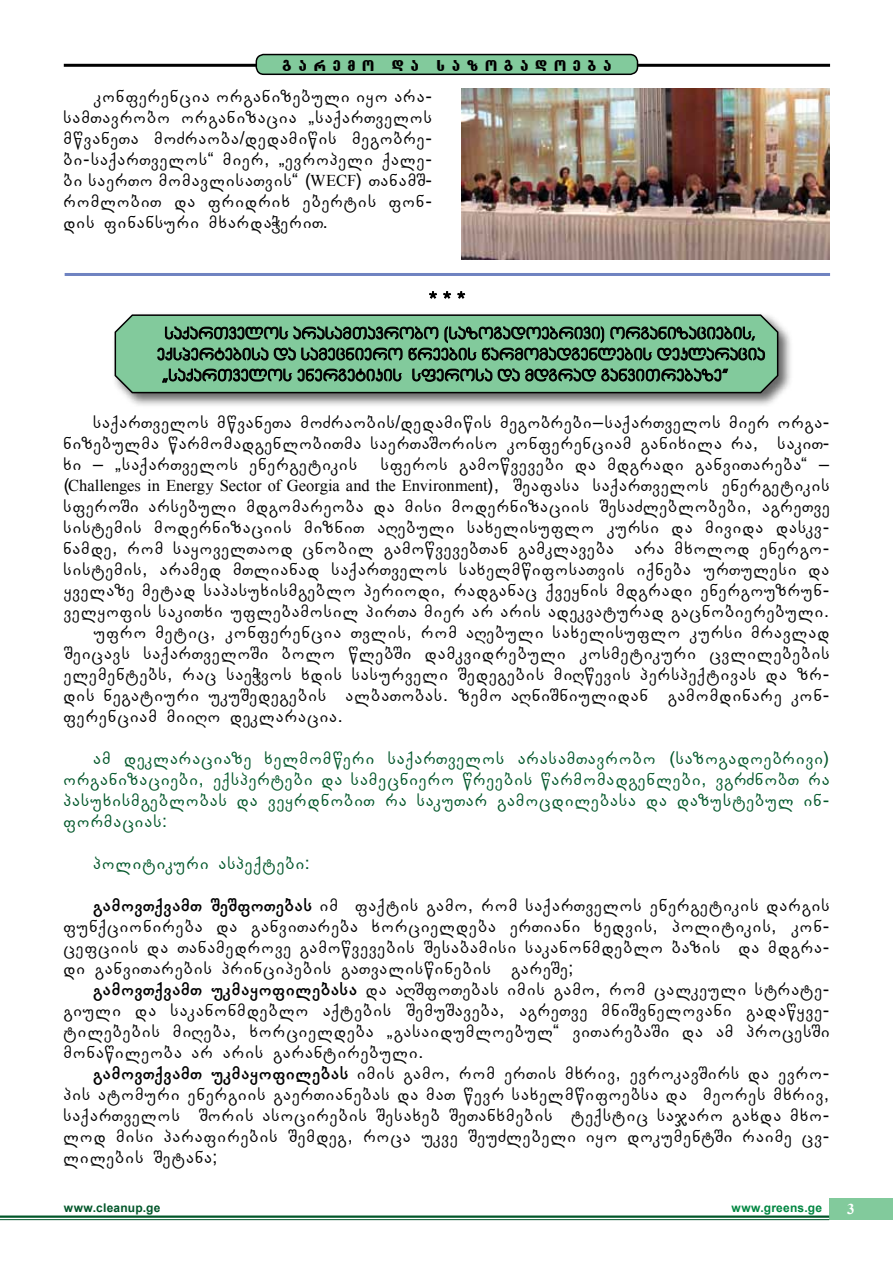
<style>
.page{position:relative;width:893px;height:1263px;background:#fff}
.page>*{position:absolute;margin:0;border:0;box-sizing:border-box;transform-origin:0 0}
.t1{font:18px "Geo Grotesk";letter-spacing:.4em;color:#000}
.t2{font:18px "Avaza Mtavruli";color:#000}
.t3{font:500 16.5px/21px "Parla";letter-spacing:.105em;color:#000;text-align:justify}
.t4{font:500 16.5px/21px "Parla";letter-spacing:.105em;color:#005629;text-align:justify}
.t5{font:16.5px "Avaza Mtavruli";letter-spacing:.015em;color:#000}
.t6{font:16.5px "Times New Roman";letter-spacing:-.005em;color:#000}
.t7{font:700 15px "Times New Roman";color:#fff}
.t8{font:700 12px "Arial";letter-spacing:.015em;color:#005629}
.t9{font:700 12px "Arial";letter-spacing:.02em;color:#008641}
.s1{font-family:"Times New Roman";font-weight:400}
.s2{font-family:"Parla";font-weight:500}
.s3{font-family:"Parlamu";font-weight:700}
</style>
<div class="page">
<hr style="left:64px;top:64px;width:766px;height:3px;background:#000">
<div style="left:256px;top:55px;width:381px;height:19px;background:#82ca9c;border-radius:8px"></div>
<div style="left:256px;top:54px;width:382px;height:21px;border:2px solid #000;border-radius:8px"></div>
<div style="left:829px;top:1199px;width:63px;height:21px;background:#82ca9c"></div>
<hr style="left:0;top:1215px;width:829px;height:3px;background:#005629">
<hr style="left:0;top:1219px;width:829px;height:1px;background:#005629">
<svg style="left:429px;top:291px;width:8px;height:8px"></svg>
<svg style="left:443px;top:291px;width:8px;height:8px"></svg>
<svg style="left:457px;top:291px;width:9px;height:8px"></svg>
<hr style="left:65px;top:273px;width:765px;height:3px;background:#6f83c1">
<img style="left:461px;top:89px;width:368px;height:170px">
<div style="left:112px;top:312px;width:681px;height:96px;background:#000;opacity:.6"></div>
<svg style="left:114px;top:313px;width:665px;height:81px;background:#689d7b"></svg>
<p class="t1" style="left:283px;top:57px;width:330px">GAREMO DA SAZOGADOEBA</p>
<p class="t3" style="left:64px;top:86px;width:369px;text-indent:30px">KONFERENCIA ORGANIZEBULI IYO ARA-SAMTAVROBO ORGANIZACIA „SAQARTVELOS MWVANETA MOZRAOBA/DEDAMIWIS MEGOBRE-BI-SAQARTVELOS“ MIER, „EVROPELI QALE-BI SAERTO MOMAVLISATVIS“ (<span class="s1">WECF</span>) TANAMS-ROMLOBIT DA FRIDRIX EBERTIS FON-DIS FINANSURI MXARDAWERIT.</p>
<p class="t2" style="left:429px;top:290px;width:39px">* * *</p>
<p class="t5" style="left:165px;top:325px;width:593px">SAQARTVELOS ARASAMTAVROBO (SAZOGADOEBRIVI) ORGANIZACIEBIS,</p>
<p class="t5" style="left:157px;top:346px;width:609px">EQSPERTEBISA DA SAMECNIERO WREEBIS WARMOMADGENLEBIS DEKLARACIA</p>
<p class="t5" style="left:162px;top:367px;width:567px">`SAQARTVELOS ENERGETIKIS SFEROSA DA MDGRAD GANVITREBAZE~</p>
<p class="t3" style="left:64px;top:412px;width:767px;text-indent:30px">SAQARTVELOS MWVANETA MOZRAOBIS/DEDAMIWIS MEGOBREBI–SAQARTVELOS MIER ORGA-NIZEBULMA WARMOMADGENLOBITMA SAERTASORISO KONFERENCIAM GANIXILA RA, SAKIT-XI – „SAQARTVELOS ENERGETIKIS</p>
<p class="t3" style="left:381px;top:454px;width:449px">SFEROS GAMOWVEVEBI DA MDGRADI GANVITAREBA“ –</p>
<p class="t6" style="left:64px;top:474px;width:767px"><span class="s2">(</span>Challenges in Energy Sector of Georgia and the Environment<span class="s2">), SE AFASA SAQARTVELO S E NE RGE TIKI S</span></p>
<p class="t3" style="left:64px;top:496px;width:767px">SFEROSI ARSEBULI MDGOMAREOBA DA MISI MODERNIZACIIS SESAZLEBLOBEBI, AGRETVE SISTEMIS MODERNIZACIIS MIZNIT AREBULI SAXELISUFLO KURSI DA MIVIDA DASKV-NAMDE, ROM SAYOVELTAOD CNOBIL GAMOWVEVEBTAN GAMKLAVEBA</p>
<p class="t3" style="left:635px;top:538px;width:196px">ARA MXOLOD ENERGO-</p>
<p class="t3" style="left:64px;top:559px;width:767px">SISTEMIS, ARAMED MTLIANAD SAQARTVELOS SAXELMWIFOSATVIS IQNEBA URTULESI DA</p>
<p class="t3" style="left:64px;top:580px;width:767px">YVELAZE METAD SAPASUXISMGEBLO PERIODI, RADGANAC QVEYNIS MDGRADI ENERGOUZRUN-</p>
<p class="t3" style="left:64px;top:601px;width:767px">VELYOFIS SAKITXI UFLEBAMOSIL PIRTA MIER AR ARIS ADEKVATURAD GACNOBIEREBULI.</p>
<p class="t3" style="left:94px;top:622px;width:737px">UFRO METIC, KONFERENCIA TVLIS, ROM AREBULI SAXELISUFLO KURSI MRAVLAD</p>
<p class="t3" style="left:64px;top:643px;width:767px">SEICAVS SAQARTVELOSI BOLO WLEBSI DAMKVIDREBULI KOSMETIKURI CVLILEBEBIS</p>
<p class="t3" style="left:64px;top:664px;width:767px">ELEMENTEBS, RAC SAEWVOS XDIS SASURVELI SEDEGEBIS MIRWEVIS PERSPEQTIVAS DA ZR-</p>
<p class="t3" style="left:64px;top:685px;width:767px">DIS NEGATIURI UKUSEDEGEBIS ALBATOBAS. ZEMO ARNISNIULIDAN GAMOMDINARE KON-</p>
<p class="t3" style="left:64px;top:706px;width:281px">FERENCIAM MIIRO DEKLARACIA.</p>
<p class="t4" style="left:64px;top:748px;width:767px;text-indent:30px">AM DEKLARACIAZE XELMOMWERI SAQARTVELOS ARASAMTAVROBO (SAZOGADOEBRIVI)<br>ORGANIZACIEBI, EQSPERTEBI DA SAMECNIERO WREEBIS WARMOMADGENLEBI, VGRZNOBT RA PASUXISMGEBLOBAS DA VEYRDNOBIT RA SAKUTAR GAMOCDILEBASA DA DAZUSTEBUL IN-FORMACIAS:</p>
<p class="t4" style="left:94px;top:853px;width:218px">POLITIKURI ASPEQTEBI:</p>
<p class="t3" style="left:64px;top:895px;width:767px;text-indent:30px"><span class="s3">GAMOVTQVAMT SESFOTEBAS</span> IM FAQTIS GAMO, ROM SAQARTVELOS ENERGETIKIS DARGIS FUNQCIONIREBA DA GANVITAREBA XORCIELDEBA ERTIANI XEDVIS, POLITIKIS, KON-CEFCIIS DA TANAMEDROVE GAMOWVEVEBIS SESABAMISI SAKANONMDEBLO BAZIS DA MDGRA-DI GANVITAREBIS PRINCIPEBIS GATVALISWINEBIS</p>
<p class="t3" style="left:511px;top:958px;width:63px">GARESE;</p>
<p class="t3" style="left:94px;top:979px;width:737px"><span class="s3">GAMOVTQVAMT UKMAYOFILEBASA</span> DA ARSFOTEBAS IMIS GAMO, ROM CALKEULI STRATE-</p>
<p class="t3" style="left:64px;top:1000px;width:767px">GIULI DA SAKANONMDEBLO AQTEBIS SEMUSAVEBA, AGRETVE MNISVNELOVANI GADAWYVE-</p>
<p class="t3" style="left:64px;top:1021px;width:767px">TILEBEBIS MIREBA, XORCIELDEBA „GASAIDUMLOEBUL“ VITAREBASI DA AM PROCESSI</p>
<p class="t3" style="left:64px;top:1042px;width:361px">MONAWILEOBA AR ARIS GARANTIREBULI.</p>
<p class="t3" style="left:94px;top:1063px;width:737px"><span class="s3">GAMOVTQVAMT UKMAYOFILEBAS</span> IMIS GAMO, ROM ERTIS MXRIV, EVROKAVSIRS DA EVRO-</p>
<p class="t3" style="left:64px;top:1084px;width:767px">PIS ATOMURI ENERGIIS GAERTIANEBAS DA MAT WEVR SAXELMWIFOEBSA DA MEORES MXRIV,</p>
<p class="t3" style="left:64px;top:1105px;width:767px">SAQARTVELOS SORIS ASOCIREBIS SESAXEB SETANXMEBIS TEQSTIC SAJARO GAXDA MXO-</p>
<p class="t3" style="left:64px;top:1126px;width:767px">LOD MISI PARAFIREBIS SEMDEG, ROCA UKVE SEUZLEBELI IYO DOKUMENTSI RAIME CV-</p>
<p class="t3" style="left:64px;top:1147px;width:155px">LILEBIS SETANA;</p>
<p class="t8" style="left:64px;top:1199px;width:98px">www.cleanup.ge</p>
<p class="t9" style="left:731px;top:1199px;width:92px">www.greens.ge</p>
<p class="t7" style="left:847px;top:1199px;width:9px">3</p>
</div>
